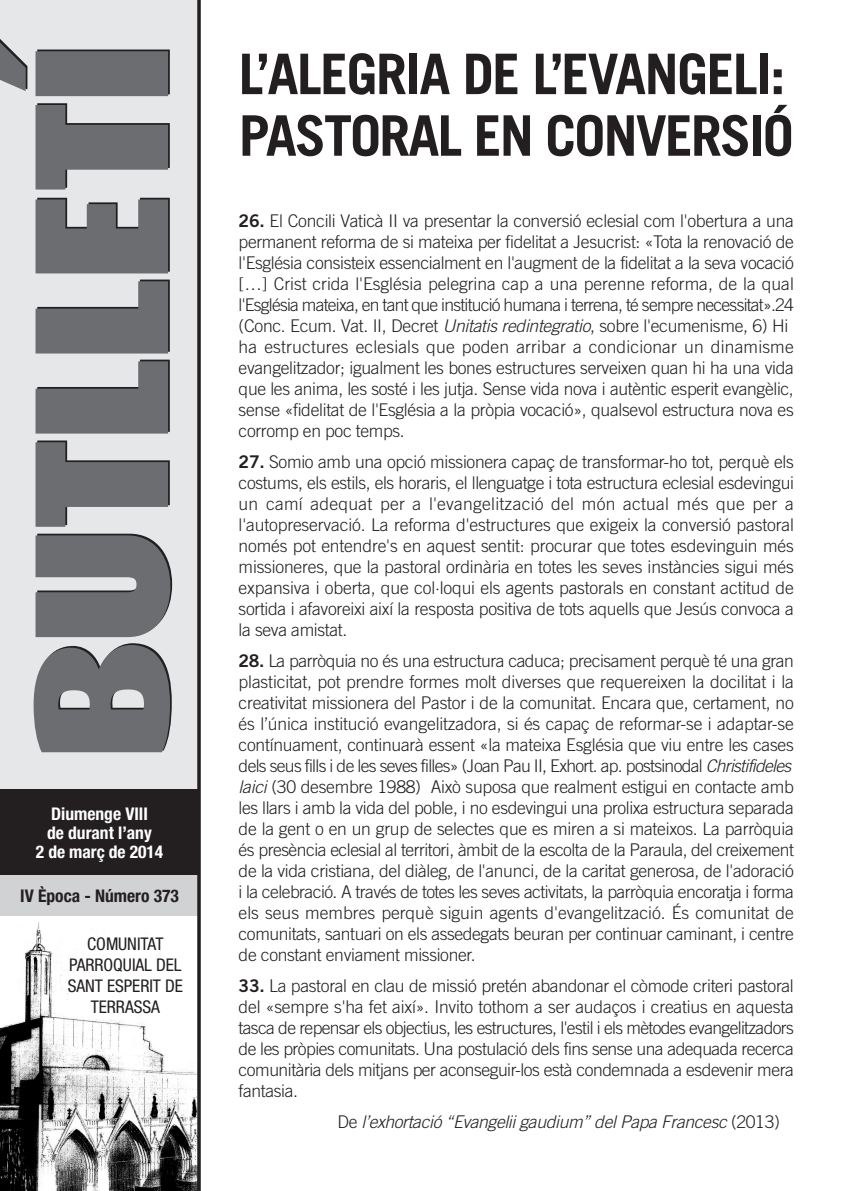
<style>
.page{position:relative;width:844px;height:1191px;background:#fff}
.page>*{position:absolute;margin:0;border:0;box-sizing:border-box;transform-origin:0 0}
.t1{font:700 56px/61.6px "Trade Gothic";letter-spacing:-.035em;color:#231f20}
.t2{font:300 17.5px/21px "Trade Gothic";letter-spacing:-.02em;color:#231f20;text-align:justify}
.t3{font:italic 300 17.5px "Trade Gothic";color:#231f20}
.t4{font:condensed 17.5px/21px "Helvetica Neue";letter-spacing:-.005em;color:#231f20;text-align:center}
.t5{font:700 condensed 17.5px/19.2px "Helvetica Neue";color:#fff;text-align:center}
.t6{font:700 condensed 17.5px "Helvetica Neue";color:#231f20}
.s1{font-family:"Trade Gothic Bold Two";font-weight:400}
.s2{font-style:italic}
.s3{font-style:normal}
</style>
<div class="page">
<img style="left:0;top:922px;width:197px;height:269px">
<div style="left:0;top:0;width:198px;height:795px;background:#e6e7e9"></div>
<div style="left:0;top:839px;width:199px;height:77px;background:#d1d2d4"></div>
<div style="left:0;top:789px;width:199px;height:86px;background:#231f20"></div>
<svg style="left:197px;top:0;width:4px;height:1191px;background:#3b3738"></svg>
<svg style="left:34px;top:643px;width:138px;height:109px"></svg>
<svg style="left:36px;top:533px;width:136px;height:104px;background:#7c7d80"></svg>
<svg style="left:36px;top:440px;width:134px;height:87px"></svg>
<svg style="left:36px;top:359px;width:134px;height:74px"></svg>
<svg style="left:36px;top:279px;width:134px;height:74px"></svg>
<svg style="left:36px;top:198px;width:134px;height:75px;background:#78797c"></svg>
<svg style="left:36px;top:103px;width:134px;height:86px"></svg>
<svg style="left:0;top:39px;width:170px;height:57px"></svg>
<p class="t5" style="left:36px;top:805px;width:129px">Diumenge VIII<br>de durant l’any<br>2 de març de 2014</p>
<p class="t6" style="left:20px;top:890px;width:160px">IV Època - Número 373</p>
<p class="t4" style="left:68px;top:934px;width:116px">COMUNITAT<br>PARROQUIAL DEL<br>SANT ESPERIT DE<br>TERRASSA</p>
<h1 class="t1" style="left:238px;top:48px;width:556px">L’ALEGRIA DE L’EVANGELI:<br>PASTORAL EN CONVERSIÓ</h1>
<p class="t2" style="left:238px;top:212px;width:556px;text-align:left"><span class="s1">26.</span> El Concili Vaticà II va presentar la conversió eclesial com l'obertura a una permanent reforma de si mateixa per fidelitat a Jesucrist: «Tota la renovació de l'Església consisteix essencialment en l'augment de la fidelitat a la seva vocació […] Crist crida l'Església pelegrina cap a una perenne reforma, de la qual l'Església mateixa, en tant que institució humana i terrena, té sempre necessitat».24 (Conc. Ecum. Vat. II, Decret <span class="s2">Unitatis redintegratio</span>, sobre l'ecumenisme, 6) Hi ha estructures eclesials que poden arribar a condicionar un dinamisme evangelitzador; igualment les bones estructures serveixen quan hi ha una vida que les anima, les sosté i les jutja. Sense vida nova i autèntic esperit evangèlic, sense «fidelitat de l'Església a la pròpia vocació», qualsevol estructura nova es corromp en poc temps.</p>
<p class="t2" style="left:238px;top:453px;width:556px"><span class="s1">27.</span> Somio amb una opció missionera capaç de transformar-ho tot, perquè els costums, els estils, els horaris, el llenguatge i tota estructura eclesial esdevingui un camí adequat per a l'evangelització del món actual més que per a l'autopreservació. La reforma d'estructures que exigeix la conversió pastoral només pot entendre's en aquest sentit: procurar que totes esdevinguin més missioneres, que la pastoral ordinària en totes les seves instàncies sigui més expansiva i oberta, que col·loqui els agents pastorals en constant actitud de sortida i afavoreixi així la resposta positiva de tots aquells que Jesús convoca a la seva amistat.</p>
<p class="t2" style="left:238px;top:651px;width:557px"><span class="s1">28.</span> La parròquia no és una estructura caduca; precisament perquè té una gran plasticitat, pot prendre formes molt diverses que requereixen la docilitat i la creativitat missionera del Pastor i de la comunitat. Encara que, certament, no és l’única institució evangelitzadora, si és capaç de reformar-se i adaptar-se contínuament, continuarà essent «la mateixa Església que viu entre les cases dels seus fills i de les seves filles» (Joan Pau II, Exhort. ap. postsinodal <span class="s2">Christifideles laici</span> (30 desembre 1988) Això suposa que realment estigui en contacte amb les llars i amb la vida del poble, i no esdevingui una prolixa estructura separada de la gent o en un grup de selectes que es miren a si mateixos. La parròquia és presència eclesial al territori, àmbit de la escolta de la Paraula, del creixement de la vida cristiana, del diàleg, de l'anunci, de la caritat generosa, de l'adoració i la celebració. A través de totes les seves activitats, la parròquia encoratja i forma els seus membres perquè siguin agents d'evangelització. És comunitat de comunitats, santuari on els assedegats beuran per continuar caminant, i centre de constant enviament missioner.</p>
<p class="t2" style="left:238px;top:976px;width:556px"><span class="s1">33.</span> La pastoral en clau de missió pretén abandonar el còmode criteri pastoral del «sempre s'ha fet així». Invito tothom a ser audaços i creatius en aquesta tasca de repensar els objectius, les estructures, l'estil i els mètodes evangelitzadors de les pròpies comunitats. Una postulació dels fins sense una adequada recerca comunitària dels mitjans per aconseguir-los està condemnada a esdevenir mera fantasia.</p>
<p class="t3" style="left:337px;top:1115px;width:444px"><span class="s3">D e</span> l’exhortació “Evangeliigaudium” delPapa Francesc <span class="s3">( 2 0 1 3 )</span></p>
</div>
